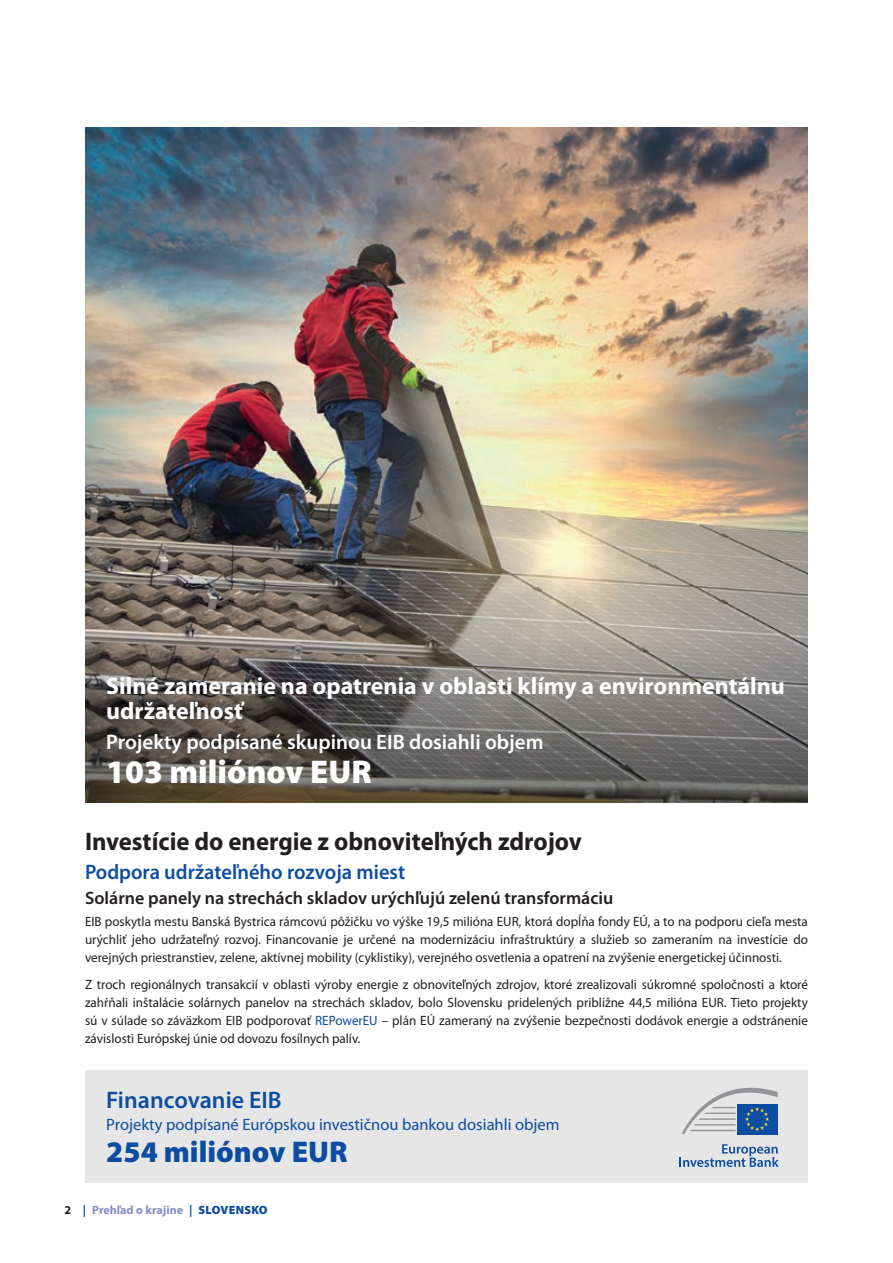
<style>
.page{position:relative;width:893px;height:1263px;background:#fff}
.page>*{position:absolute;margin:0;border:0;box-sizing:border-box;transform-origin:0 0}
._01_TITRE_PROJET{font:900 33px "Myriad Pro";color:#fff}
.TEXTE_BOX_BLEU{font:900 30px "Myriad Pro";color:#0d4da1}
._01_TITRE_PROJET-2{font:700 25.5px "Myriad Pro";color:#231f20}
.BANDEAU_SUR_PHOTO{font:700 24px/25.5px "Myriad Pro";color:#fff}
.TEXTE_BOX_BLEU-2{font:600 24px "Myriad Pro";color:#0d4da1}
.BANDEAU_SUR_PHOTO-2{font:600 21px "Myriad Pro";color:#fff}
._01a_SOUS_TITRE_PROJET{font:600 21px "Myriad Pro";color:#0d4da1}
._01b_SOUS_SOUS_TITRE_PROJET{font:600 18px "Myriad Pro";color:#231f20}
.TEXTE_BOX_BLEU-3{font:16.5px "Myriad Pro";color:#0d4da1}
._01_TEXTE_COURANT{font:13.5px/18px "Myriad Pro";color:#231f20;text-align:justify}
.t1{font:700 12px "Myriad Pro";color:#838fc7}
.s1{color:#0d4da1}
.s2{color:#231f20}
.s3{font-weight:900;color:#0d4da1}
</style>
<div class="page">
<div style="left:85px;top:1070px;width:723px;height:113px;background:#e6e6e7"></div>
<svg style="left:681px;top:1088px;width:97px;height:46px"></svg>
<svg style="left:679px;top:1144px;width:100px;height:23px"></svg>
<img style="left:85px;top:128px;width:723px;height:449px">
<svg style="left:85px;top:577px;width:723px;height:226px;background:#75706a"></svg>
<p class="BANDEAU_SUR_PHOTO" style="left:106px;top:673px;width:680px">Silné zameranie na opatrenia v oblasti klímy a environmentálnu udržateľnosť</p>
<p class="BANDEAU_SUR_PHOTO-2" style="left:106px;top:730px;width:439px">Projekty podpísané skupinou EIB dosiahli objem</p>
<p class="_01_TITRE_PROJET" style="left:106px;top:753px;width:267px">103 miliónov EUR</p>
<p class="_01_TITRE_PROJET-2" style="left:85px;top:827px;width:498px">Investície do energie z obnoviteľných zdrojov</p>
<p class="_01a_SOUS_TITRE_PROJET" style="left:85px;top:860px;width:322px">Podpora udržateľného rozvoja miest</p>
<p class="_01b_SOUS_SOUS_TITRE_PROJET" style="left:85px;top:888px;width:530px">Solárne panely na strechách skladov urýchľujú zelenú transformáciu</p>
<p class="_01_TEXTE_COURANT" style="left:85px;top:913px;width:724px">EIB poskytla mestu Banská Bystrica rámcovú pôžičku vo výške 19,5 milióna EUR, ktorá dopĺňa fondy EÚ, a to na podporu cieľa mesta urýchliť jeho udržateľný rozvoj. Financovanie je určené na modernizáciu infraštruktúry a služieb so zameraním na investície do verejných priestranstiev, zelene, aktívnej mobility (cyklistiky), verejného osvetlenia a opatrení na zvýšenie energetickej účinnosti.</p>
<p class="_01_TEXTE_COURANT" style="left:85px;top:975px;width:724px">Z troch regionálnych transakcií v oblasti výroby energie z obnoviteľných zdrojov, ktoré zrealizovali súkromné spoločnosti a ktoré zahŕňali inštalácie solárnych panelov na strechách skladov, bolo Slovensku pridelených približne 44,5 milióna EUR. Tieto projekty sú v súlade so záväzkom EIB podporovať <span class="s1">REPowerEU</span> – plán EÚ zameraný na zvýšenie bezpečnosti dodávok energie a odstránenie závislosti Európskej únie od dovozu fosílnych palív.</p>
<p class="TEXTE_BOX_BLEU-2" style="left:106px;top:1086px;width:177px">Financovanie EIB</p>
<p class="TEXTE_BOX_BLEU-3" style="left:106px;top:1116px;width:455px">Projekty podpísané Európskou investičnou bankou dosiahli objem</p>
<p class="TEXTE_BOX_BLEU" style="left:106px;top:1134px;width:243px">254 miliónov EUR</p>
<p class="t1" style="left:64px;top:1203px;width:205px"><span class="s2">2</span> <span class="s1">|</span> Prehľad o krajine <span class="s1">|</span> <span class="s3">SLOVENSKO</span></p>
</div>
